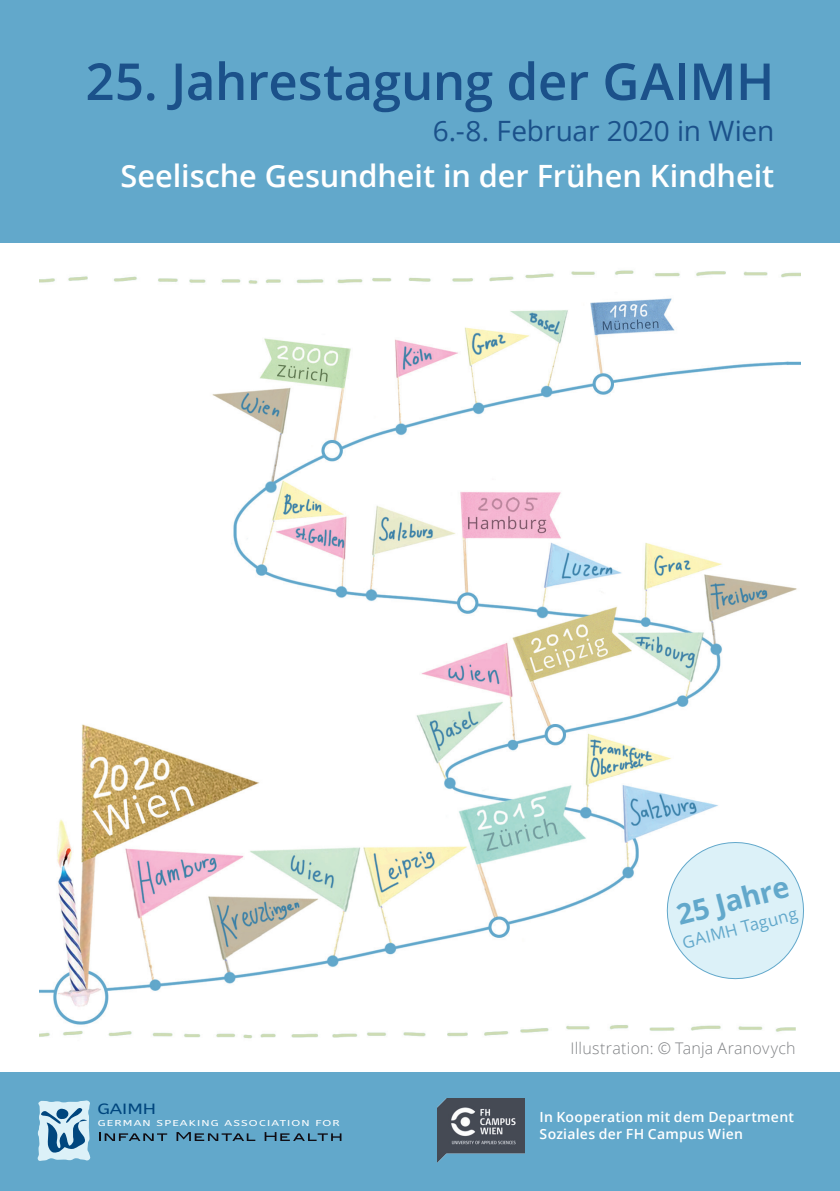
<style>
.page{position:relative;width:840px;height:1191px;background:#fff}
.page>*{position:absolute;margin:0;border:0;box-sizing:border-box;transform-origin:0 0}
.t1{font:600 51px "Open Sans";letter-spacing:-.01em;color:#1b518a}
.t2{font:600 30.8px "Open Sans";letter-spacing:-.005em;color:#fff}
.t3{font:700 28.6px "Open Sans";color:#62a8cb}
.t4{font:28px "Open Sans";letter-spacing:-.005em;color:#1b518a}
.t5{font:16.8px "Open Sans";color:#62a8cb}
.t6{font:300 16px "Open Sans";letter-spacing:.015em;color:#808285}
.t7{font:14.8px "A Bee Zee";color:#00467e;scale:1.25 1}
.t8{font:600 14px/16.8px "Open Sans";letter-spacing:.02em;color:#fff}
.t9{font:8.4px "A Bee Zee";letter-spacing:.1em;color:#fff;scale:1.37 1}
</style>
<div class="page">
<div style="left:0;top:0;width:839px;height:243px;background:#62a8cb"></div>
<img style="left:40px;top:270px;width:760px;height:769px">
<div style="left:0;top:1072px;width:839px;height:119px;background:#62a8cb"></div>
<svg style="left:37px;top:1100px;width:54px;height:61px;background:#98bfd5"></svg>
<svg style="left:99px;top:1132px;width:68px;height:9px"></svg>
<svg style="left:176px;top:1132px;width:79px;height:9px"></svg>
<svg style="left:264px;top:1132px;width:77px;height:9px"></svg>
<svg style="left:659px;top:835px;width:145px;height:150px"></svg>
<img style="left:437px;top:1098px;width:87px;height:64px">
<h1 class="t1" style="left:85px;top:46px;width:690px">25. Jahrestagung der GAIMH</h1>
<h3 class="t4" style="left:432px;top:111px;width:343px">6.-8. Februar 2020 in Wien</h3>
<h2 class="t2" style="left:120px;top:154px;width:655px">Seelische Gesundheit in der Frühen Kindheit</h2>
<h3 class="t3" style="left:671px;top:895px;width:116px;rotate:-15deg">25 Jahre</h3>
<p class="t5" style="left:679px;top:931px;width:120px;rotate:-14deg">GAIMH Tagung</p>
<p class="t7" style="left:97px;top:1100px;width:49px">GAIMH</p>
<p class="t9" style="left:98px;top:1118px;width:178px">GERMAN SPEAKING ASSOCIATION FOR</p>
<p class="t6" style="left:570px;top:1037px;width:227px">Illustration: © Tanja Aranovych</p>
<p class="t8" style="left:539px;top:1108px;width:256px">In Kooperation mit dem Department<br>Soziales der FH Campus Wien</p>
</div>
